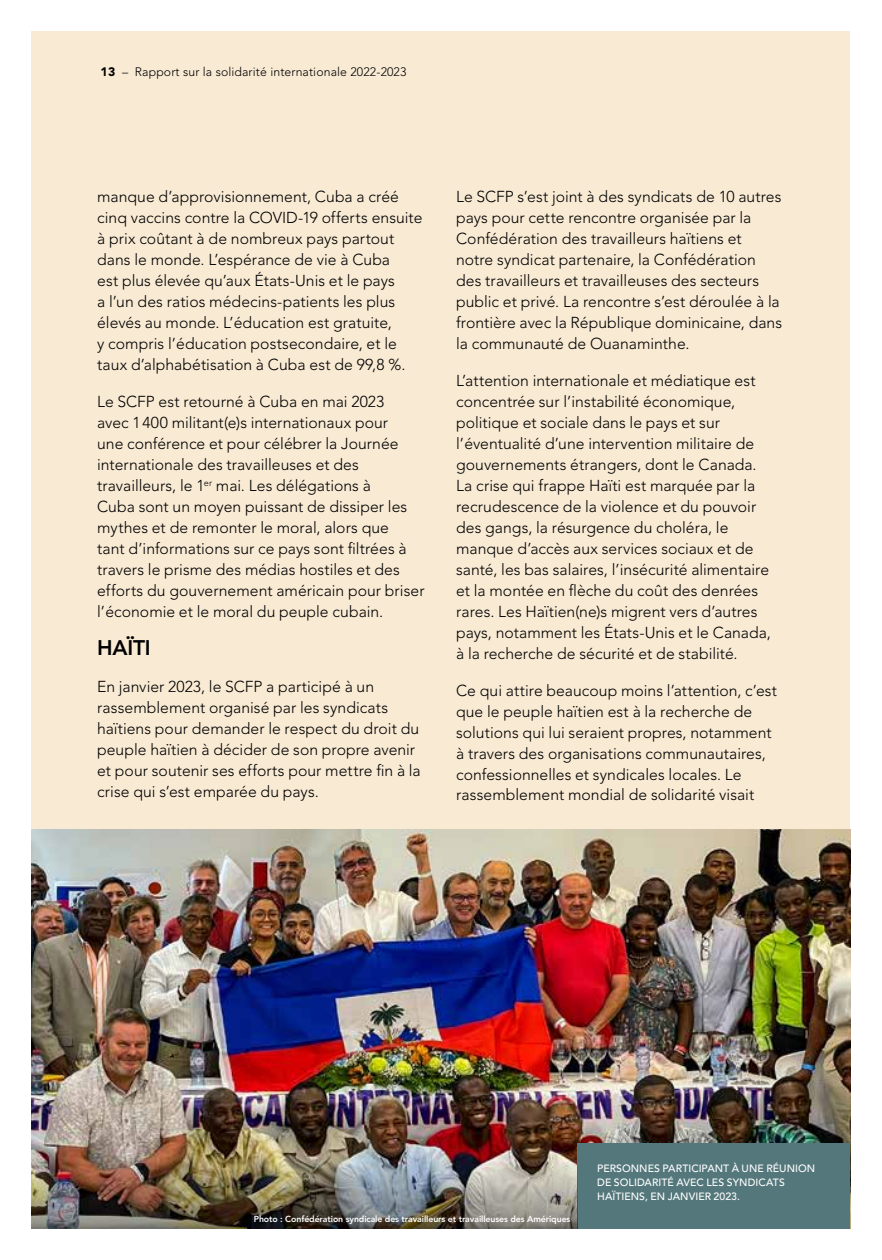
<style>
.page{position:relative;width:882px;height:1260px;background:#fff}
.page>*{position:absolute;margin:0;border:0;box-sizing:border-box;transform-origin:0 0}
.t1{font:800 21px "Avenir LT Std";letter-spacing:-.01em;color:#000}
.t2{font:300 15.75px/21px "Avenir LT Std";color:#000}
.t3{font:300 12.25px "Avenir LT Std";letter-spacing:.01em;color:#000}
.t4{font:500 10.5px/14px "Avenir LT Std";letter-spacing:.005em;color:#fff}
.t5{font:800 8.75px "Avenir LT Std";letter-spacing:-.01em;color:#fff}
.s1{font-weight:900}
</style>
<div class="page">
<div style="left:32px;top:32px;width:818px;height:1196px;background:#f9ead4"></div>
<img style="left:32px;top:829px;width:818px;height:331px">
<div style="left:578px;top:1143px;width:272px;height:85px;background:#54777b"></div>
<img style="left:32px;top:1160px;width:546px;height:68px">
<p class="t3" style="left:101px;top:64px;width:307px"><span class="s1">13</span> – Rapport sur la solidarité internationale 2022-2023</p>
<p class="t2" style="left:97px;top:186px;width:327px">manque d’approvisionnement, Cuba a créé cinq vaccins contre la COVID-19 offerts ensuite à prix coûtant à de nombreux pays partout dans le monde. L’espérance de vie à Cuba<br>est plus élevée qu’aux États-Unis et le pays<br>a l’un des ratios médecins-patients les plus élevés au monde. L’éducation est gratuite,<br>y compris l’éducation postsecondaire, et le taux d’alphabétisation à Cuba est de 99,8 %.</p>
<p class="t2" style="left:97px;top:391px;width:329px">Le SCFP est retourné à Cuba en mai 2023<br>avec 1400 militant(e)s internationaux pour<br>une conférence et pour célébrer la Journée internationale des travailleuses et des travailleurs, le 1<sup>er</sup> mai. Les délégations à<br>Cuba sont un moyen puissant de dissiper les mythes et de remonter le moral, alors que<br>tant d’informations sur ce pays sont filtrées à travers le prisme des médias hostiles et des efforts du gouvernement américain pour briser l’économie et le moral du peuple cubain.</p>
<h1 class="t1" style="left:97px;top:636px;width:55px">HAÏTI</h1>
<p class="t2" style="left:97px;top:676px;width:325px">En janvier 2023, le SCFP a participé à un rassemblement organisé par les syndicats haïtiens pour demander le respect du droit du peuple haïtien à décider de son propre avenir et pour soutenir ses efforts pour mettre fin à la crise qui s’est emparée du pays.</p>
<p class="t2" style="left:456px;top:186px;width:327px">Le SCFP s’est joint à des syndicats de 10 autres pays pour cette rencontre organisée par la Confédération des travailleurs haïtiens et notre syndicat partenaire, la Confédération des travailleurs et travailleuses des secteurs public et privé. La rencontre s’est déroulée à la frontière avec la République dominicaine, dans la communauté de Ouanaminthe.</p>
<p class="t2" style="left:456px;top:370px;width:316px">L’attention internationale et médiatique est concentrée sur l’instabilité économique, politique et sociale dans le pays et sur l’éventualité d’une intervention militaire de gouvernements étrangers, dont le Canada.<br>La crise qui frappe Haïti est marquée par la recrudescence de la violence et du pouvoir des gangs, la résurgence du choléra, le manque d’accès aux services sociaux et de santé, les bas salaires, l’insécurité alimentaire et la montée en flèche du coût des denrées rares. Les Haïtien(ne)s migrent vers d’autres pays, notamment les États-Unis et le Canada, à la recherche de sécurité et de stabilité.</p>
<p class="t2" style="left:456px;top:680px;width:323px">Ce qui attire beaucoup moins l’attention, c’est que le peuple haïtien est à la recherche de solutions qui lui seraient propres, notamment à travers des organisations communautaires, confessionnelles et syndicales locales. Le rassemblement mondial de solidarité visait</p>
<p class="t4" style="left:597px;top:1162px;width:219px">PERSONNES PARTICIPANT À UNE RÉUNION<br>DE SOLIDARITÉ AVEC LES SYNDICATS<br>HAÏTIENS, EN JANVIER 2023.</p>
<p class="t5" style="left:254px;top:1213px;width:318px">Photo : Confédération syndicale des travailleurs et travailleuses des Amériques</p>
</div>
